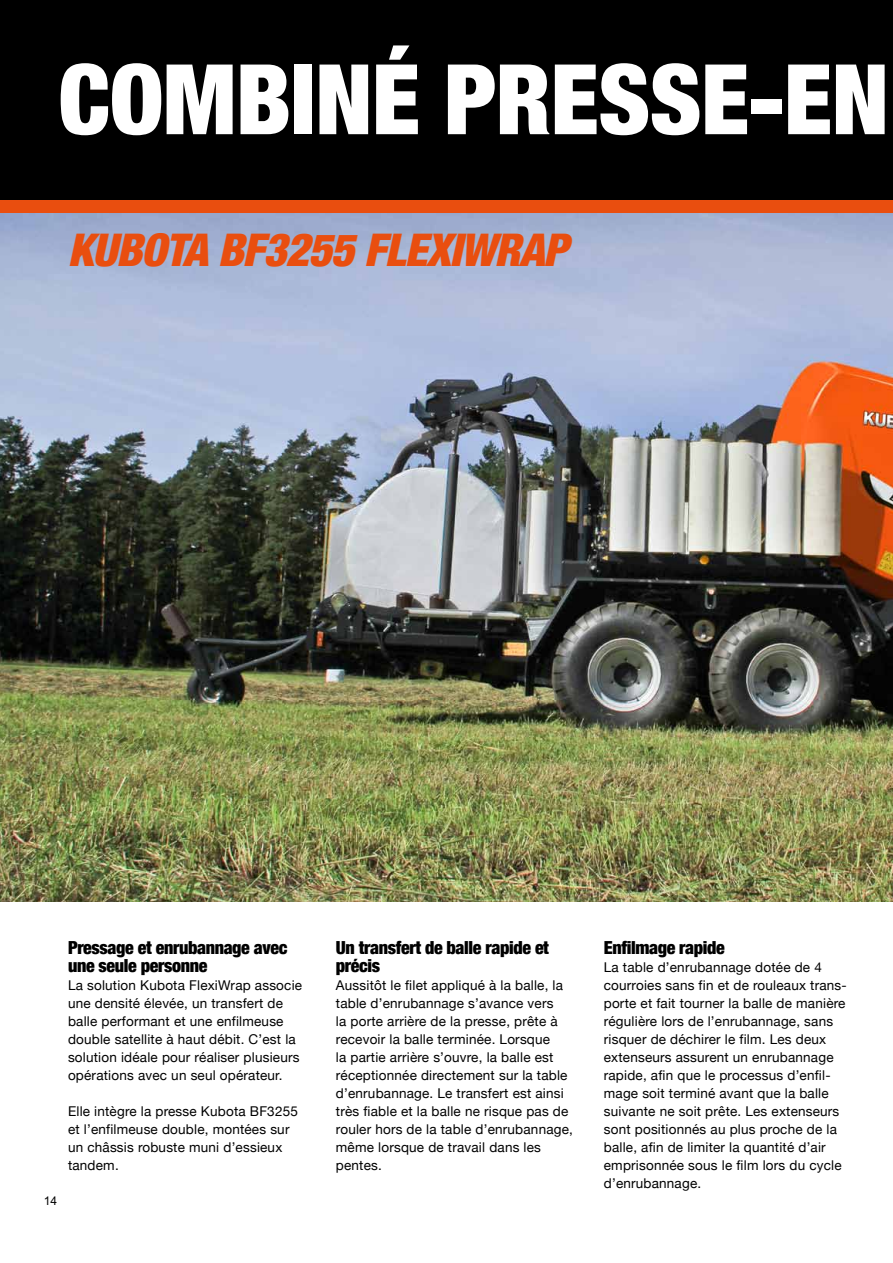
<style>
.page{position:relative;width:893px;height:1263px;background:#fff}
.page>*{position:absolute;margin:0;border:0;box-sizing:border-box;transform-origin:0 0}
.t1{font:900 condensed 97.5px "Helvetica Neue";letter-spacing:-.005em;color:#fff}
.t2{font:italic 900 condensed 45px "Helvetica Neue";color:#e94e0f}
.t3{font:900 condensed 18px/18px "Helvetica Neue";letter-spacing:-.02em;color:#000}
.t4{font:13.5px/18px "Helvetica Neue";letter-spacing:.015em;color:#000}
.t5{font:12px "Arial";color:#000}
</style>
<div class="page">
<img style="left:0;top:213px;width:893px;height:688px">
<div style="left:0;top:0;width:893px;height:200px;background:#000"></div>
<div style="left:0;top:200px;width:893px;height:13px;background:#e94e0f"></div>
<h1 class="t1" style="left:58px;top:39px;width:832px">Combiné presse-en</h1>
<h2 class="t2" style="left:68px;top:222px;width:500px">KUBOTA BF3255FLEXIWRAP</h2>
<p class="t5" style="left:44px;top:1194px;width:15px">14</p>
<h3 class="t3" style="left:68px;top:938px;width:221px">Pressage et enrubannage avec une seule personne</h3>
<p class="t4" style="left:68px;top:976px;width:236px">La solution Kubota FlexiWrap associe une densité élevée, un transfert de balle performant et une enfilmeuse double satellite à haut débit. C’est la solution idéale pour réaliser plusieurs opérations avec un seul opérateur.</p>
<p class="t4" style="left:68px;top:1102px;width:231px">Elle intègre la presse Kubota BF3255 et l’enfilmeuse double, montées sur un châssis robuste muni d’essieux tandem.</p>
<h3 class="t3" style="left:336px;top:938px;width:215px">Un transfert de balle rapide et précis</h3>
<p class="t4" style="left:336px;top:976px;width:239px">Aussitôt le filet appliqué à la balle, la table d’enrubannage s’avance vers<br>la porte arrière de la presse, prête à recevoir la balle terminée. Lorsque<br>la partie arrière s’ouvre, la balle est réceptionnée directement sur la table d’enrubannage. Le transfert est ainsi très fiable et la balle ne risque pas de rouler hors de la table d’enrubannage, même lorsque de travail dans les pentes.</p>
<h3 class="t3" style="left:604px;top:938px;width:123px">Enfilmage rapide</h3>
<p class="t4" style="left:604px;top:958px;width:244px">La table d’enrubannage dotée de 4 courroies sans fin et de rouleaux trans&shy;porte et fait tourner la balle de manière régulière lors de l’enrubannage, sans risquer de déchirer le film. Les deux extenseurs assurent un enrubannage rapide, afin que le processus d’enfil&shy;mage soit terminé avant que la balle suivante ne soit prête. Les extenseurs sont positionnés au plus proche de la balle, afin de limiter la quantité d’air emprisonnée sous le film lors du cycle d’enrubannage.</p>
</div>
